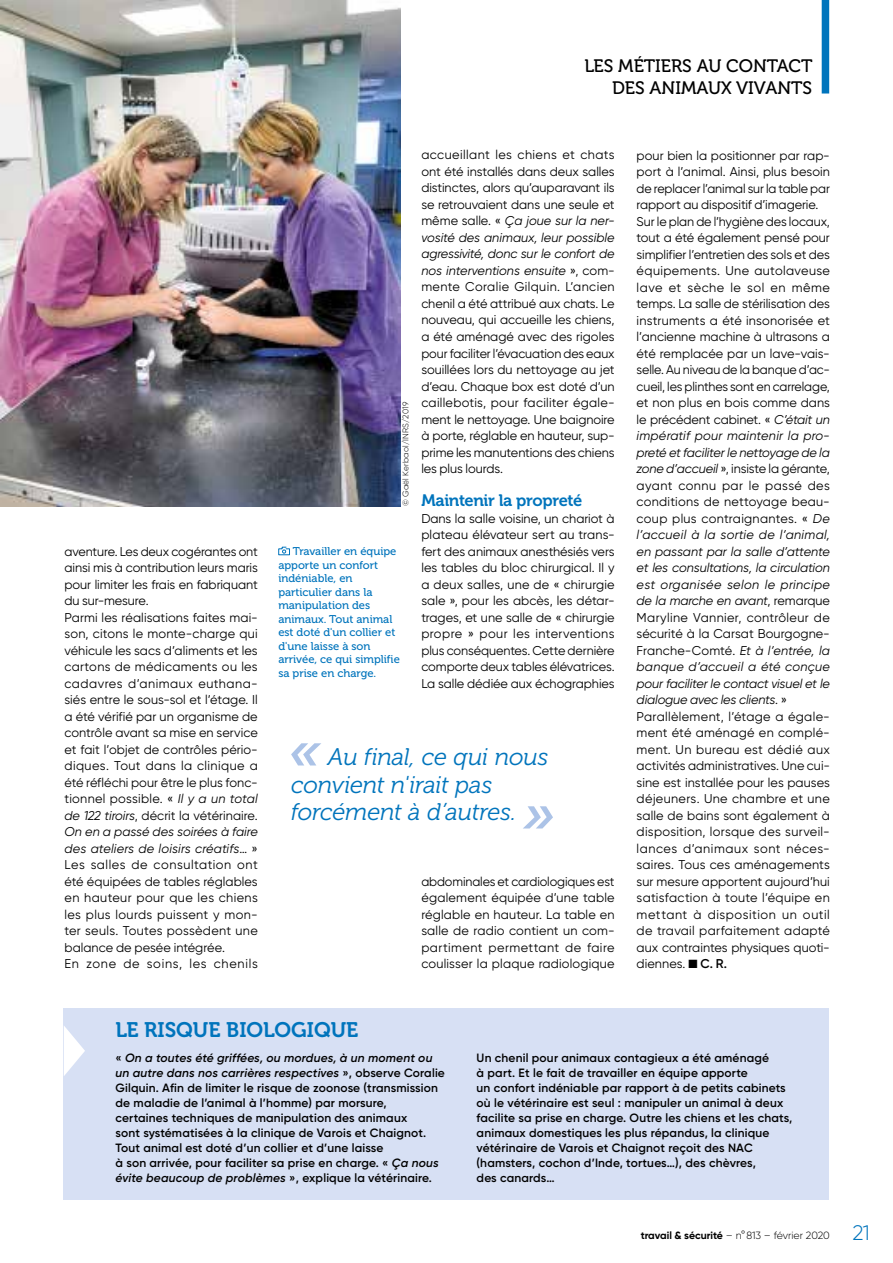
<style>
.page{position:relative;width:893px;height:1263px;background:#fff}
.page>*{position:absolute;margin:0;border:0;box-sizing:border-box;transform-origin:0 0}
.t1{font:italic 24px/27px "Museo 300";letter-spacing:-.01em;color:#0074bc}
.t2{font:21px "Museo 700";color:#0074bc}
.t3{font:18px/21.6px "Museo 500";color:#000;text-align:right}
.t4{font:16.5px "Museo 700";letter-spacing:-.025em;color:#0074bc}
.t5{font:12.75px/16.5px "Gilroy";letter-spacing:.005em;color:#000;text-align:justify}
.t6{font:600 12px/15px "Gilroy";letter-spacing:.015em;color:#000}
.t7{font:11.25px/13.5px "Museo 500";color:#0074bc}
.t8{font:300 10.5px "Gilroy";letter-spacing:-.01em;color:#000}
.t9{font:300 8.25px "Gilroy";letter-spacing:.025em;color:#000}
.s1{font-style:italic}
.s2{font-weight:600}
.s3{font-weight:700}
.s4{font-size:21px;color:#0074bc}
</style>
<div class="page">
<div style="left:822px;top:0;width:7px;height:94px;background:#0074bc"></div>
<div style="left:64px;top:1008px;width:765px;height:191px;background:#d7e0f4"></div>
<svg style="left:64px;top:1026px;width:21px;height:50px"></svg>
<img style="left:0;top:0;width:400px;height:506px">
<svg style="left:278px;top:546px;width:12px;height:9px"></svg>
<svg style="left:291px;top:743px;width:30px;height:22px"></svg>
<svg style="left:523px;top:806px;width:30px;height:22px"></svg>
<h3 class="t3" style="left:584px;top:55px;width:230px">LES MÉTIERS AU CONTACT<br>DES ANIMAUX VIVANTS</h3>
<p class="t5" style="left:65px;top:543px;width:195px;text-align:left">aventure. Les deux cogérantes ont ainsi mis à contribution leurs maris pour limiter les frais en fabriquant du sur-mesure.<br>Parmi les réalisations faites mai&shy;son, citons le monte-charge qui véhicule les sacs d’aliments et les cartons de médicaments ou les cadavres d’animaux euthana&shy;siés entre le sous-sol et l’étage. Il a été vérifié par un organisme de contrôle avant sa mise en service et fait l’objet de contrôles pério&shy;diques. Tout dans la clinique a été réfléchi pour être le plus fonc&shy;tionnel possible. « <span class="s1">Il y a un total de 122 tiroirs</span>, décrit la vétérinaire.<br><span class="s1">On en a passé des soirées à faire des ateliers de loisirs créatifs</span>… »<br>Les salles de consultation ont été équipées de tables réglables en hauteur pour que les chiens les plus lourds puissent y mon&shy;ter seuls. Toutes possèdent une balance de pesée intégrée.<br>En zone de soins, les chenils</p>
<p class="t9" style="left:401px;top:506px;width:106px;rotate:-90deg">© Gaël Kerbaol/INRS/2019</p>
<p class="t7" style="left:278px;top:545px;width:123px;text-indent:14px">Travailler en équipe apporte un confort indéniable, en particulier dans la manipulation des animaux. Tout animal est doté d'un collier et d'une laisse à son arrivée, ce qui simplifie sa prise en charge.</p>
<p class="t5" style="left:421px;top:147px;width:195px">accueillant les chiens et chats ont été installés dans deux salles distinctes, alors qu’auparavant ils se retrouvaient dans une seule et même salle. « <span class="s1">Ça joue sur la ner&shy;vosité des animaux, leur possible agressivité, donc sur le confort de nos interventions ensuite</span> », com&shy;mente Coralie Gilquin. L’ancien chenil a été attribué aux chats. Le nouveau, qui accueille les chiens, a été aménagé avec des rigoles pour faciliter l’évacuation des eaux souillées lors du nettoyage au jet d’eau. Chaque box est doté d’un caillebotis, pour faciliter égale&shy;ment le nettoyage. Une baignoire à porte, réglable en hauteur, sup&shy;prime les manutentions des chiens les plus lourds.</p>
<p class="t4" style="left:421px;top:491px;width:162px">Maintenir la propreté</p>
<p class="t5" style="left:421px;top:510px;width:195px">Dans la salle voisine, un chariot à plateau élévateur sert au trans&shy;fert des animaux anesthésiés vers les tables du bloc chirurgical. Il y a deux salles, une de « chirurgie sale », pour les abcès, les détar&shy;trages, et une salle de « chirurgie propre » pour les interventions plus conséquentes. Cette dernière comporte deux tables élévatrices.<br>La salle dédiée aux échographies</p>
<h1 class="t1" style="left:291px;top:744px;width:259px;text-indent:37px">Au final, ce qui nous convient n'irait pas forcément à d’autres.</h1>
<p class="t5" style="left:421px;top:873px;width:195px">abdominales et cardiologiques est également équipée d’une table réglable en hauteur. La table en salle de radio contient un com&shy;partiment permettant de faire coulisser la plaque radiologique</p>
<p class="t5" style="left:637px;top:147px;width:195px;text-align:left">pour bien la positionner par rap&shy;port à l’animal. Ainsi, plus besoin de replacer l’animal sur la table par rapport au dispositif d’imagerie.<br>Sur le plan de l’hygiène des locaux, tout a été également pensé pour simplifier l’entretien des sols et des équipements. Une autolaveuse lave et sèche le sol en même temps. La salle de stérilisation des instruments a été insonorisée et l’ancienne machine à ultrasons a été remplacée par un lave-vais&shy;selle. Au niveau de la banque d’ac&shy;cueil, les plinthes sont en carrelage, et non plus en bois comme dans le précédent cabinet. « <span class="s1">C’était un impératif pour maintenir la pro&shy;preté et faciliter le nettoyage de la zone d’accueil</span> », insiste la gérante, ayant connu par le passé des conditions de nettoyage beau&shy;coup plus contraignantes. « <span class="s1">De l’accueil à la sortie de l’animal, en passant par la salle d’attente et les consultations, la circulation est organisée selon le principe de la marche en avant</span>, remarque<br>Maryline Vannier, contrôleur de sécurité à la Carsat Bourgogne-<br>Franche-Comté. <span class="s1">Et à l’entrée, la banque d’accueil a été conçue pour faciliter le contact visuel et le dialogue avec les clients</span>. »<br>Parallèlement, l’étage a égale-- ment été aménagé en complé&shy;ment. Un bureau est dédié aux activités administratives. Une cui&shy;sine est installée pour les pauses déjeuners. Une chambre et une salle de bains sont également à disposition, lorsque des surveil&shy;lances d’animaux sont néces&shy;saires. Tous ces aménagements sur mesure apportent aujourd’hui satisfaction à toute l’équipe en mettant à disposition un outil de travail parfaitement adapté aux contraintes physiques quoti&shy;diennes. ■ <span class="s2">C. R.</span></p>
<h2 class="t2" style="left:116px;top:1018px;width:244px">LE RISQUE BIOLOGIQUE</h2>
<p class="t6" style="left:116px;top:1050px;width:331px">« <span class="s1">On a toutes été griffées, ou mordues, à un moment ou un autre dans nos carrières respectives</span> », observe Coralie Gilquin. Afin de limiter le risque de zoonose (transmission de maladie de l’animal à l’homme) par morsure,<br>certaines techniques de manipulation des animaux<br>sont systématisées à la clinique de Varois et Chaignot.<br>Tout animal est doté d’un collier et d’une laisse<br>à son arrivée, pour faciliter sa prise en charge. « <span class="s1">Ça nous évite beaucoup de problèmes</span> », explique la vétérinaire.</p>
<p class="t6" style="left:477px;top:1050px;width:317px">Un chenil pour animaux contagieux a été aménagé<br>à part. Et le fait de travailler en équipe apporte<br>un confort indéniable par rapport à de petits cabinets où le vétérinaire est seul : manipuler un animal à deux facilite sa prise en charge. Outre les chiens et les chats, animaux domestiques les plus répandus, la clinique vétérinaire de Varois et Chaignot reçoit des NAC (hamsters, cochon d’Inde, tortues…), des chèvres,<br>des canards…</p>
<p class="t8" style="left:641px;top:1229px;width:231px"><span class="s3">travail &amp; sécurité</span> – n°813 – février 2020 <span class="s4">21</span></p>
</div>
